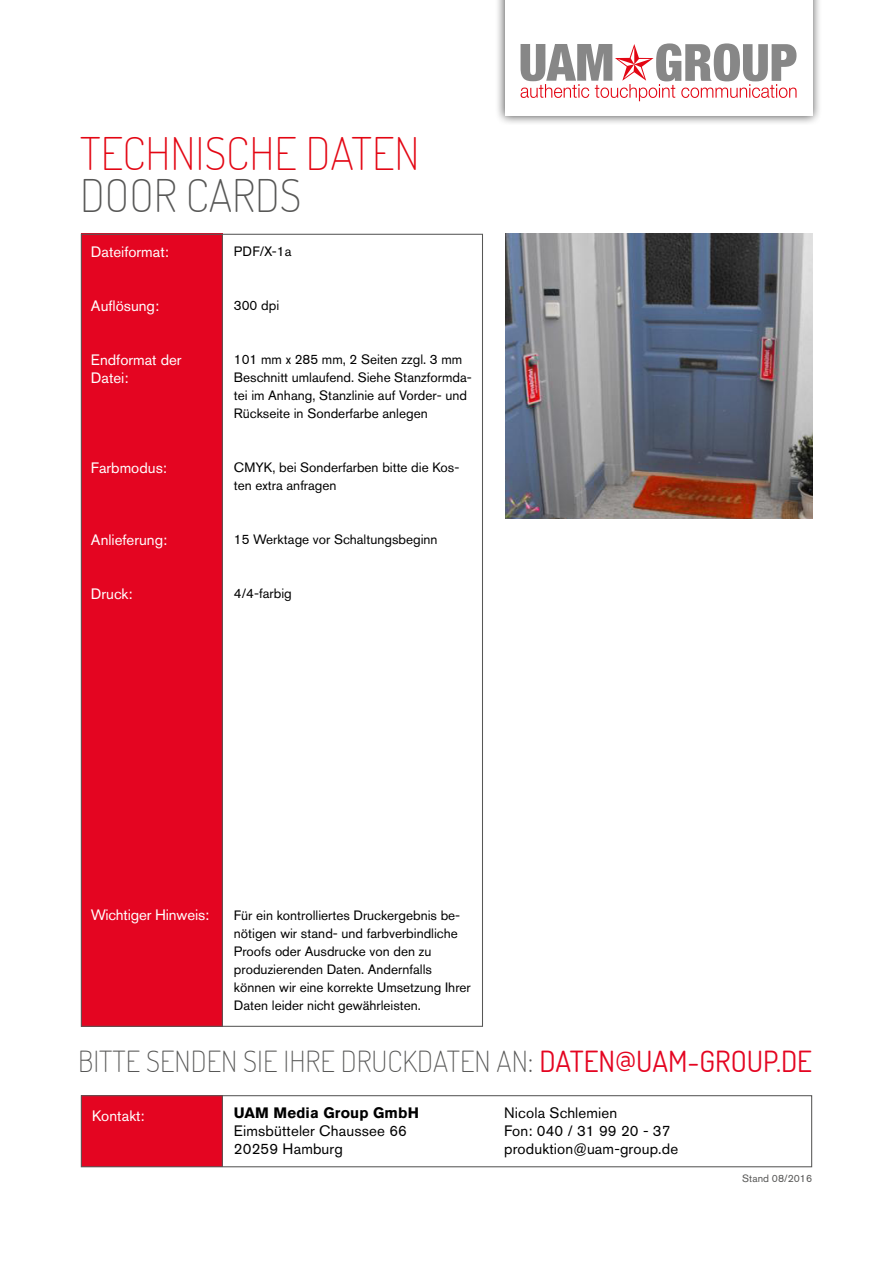
<style>
.page{position:relative;width:893px;height:1263px;background:#fff}
.page>*{position:absolute;margin:0;border:0;box-sizing:border-box;transform-origin:0 0}
.t1{font:200 45px "Dosis";color:#e30613}
.t2{font:200 45px "Dosis";color:#575756}
.t3{font:200 29.1px "Dosis";color:#575756}
.t4{font:15px/18px "Akzidenz Grotesk BQ";color:#fff}
.t5{font:15px/18px "Akzidenz Grotesk BQ";letter-spacing:.01em;color:#000}
.t6{font:700 15px "Akzidenz Grotesk BQ";letter-spacing:.01em;color:#000}
.t7{font:13.5px/18px "Akzidenz Grotesk BQ";color:#000}
.t8{font:10.5px "Akzidenz Grotesk BQ";color:#575756}
.s1{font-weight:400;color:#e40521}
</style>
<div class="page">
<div style="left:81px;top:1095px;width:141px;height:72px;background:#e40521"></div>
<div style="left:81px;top:234px;width:141px;height:793px;background:#e40521"></div>
<div style="left:81px;top:1095px;width:731px;height:72px;border:1px solid #575756"></div>
<hr style="left:222px;top:234px;width:1px;height:792px;background:#575756">
<hr style="left:222px;top:1096px;width:1px;height:71px;background:#575756">
<img style="left:505px;top:234px;width:307px;height:285px">
<div style="left:495px;top:0;width:327px;height:125px;background:#000;opacity:.7"></div>
<div style="left:505px;top:0;width:307px;height:116px;background:#fff"></div>
<svg style="left:521px;top:43px;width:275px;height:58px"></svg>
<h1 class="t1" style="left:80px;top:123px;width:341px">TECHNISCHE DATEN</h1>
<h1 class="t2" style="left:80px;top:165px;width:223px">DOOR CARDS</h1>
<p class="t4" style="left:91px;top:242px;width:79px">Dateiformat:</p>
<p class="t7" style="left:234px;top:242px;width:59px">PDF/X-1a</p>
<p class="t4" style="left:91px;top:296px;width:70px">Auflösung:</p>
<p class="t4" style="left:91px;top:350px;width:92px">Endformat der<br>Datei:</p>
<p class="t4" style="left:91px;top:458px;width:77px">Farbmodus:</p>
<p class="t4" style="left:91px;top:530px;width:78px">Anlieferung:</p>
<p class="t4" style="left:91px;top:584px;width:43px">Druck:</p>
<p class="t7" style="left:234px;top:296px;width:47px">300 dpi</p>
<p class="t7" style="left:234px;top:350px;width:239px">101 mm x 285 mm, 2 Seiten zzgl. 3 mm Beschnitt umlaufend. Siehe Stanzformda&shy;tei im Anhang, Stanzlinie auf Vorder- und Rückseite in Sonderfarbe anlegen</p>
<p class="t7" style="left:234px;top:458px;width:227px">CMYK, bei Sonderfarben bitte die Kos&shy;ten extra anfragen</p>
<p class="t7" style="left:234px;top:530px;width:205px">15 Werktage vor Schaltungsbeginn</p>
<p class="t7" style="left:234px;top:584px;width:59px">4/4-farbig</p>
<p class="t4" style="left:91px;top:905px;width:120px">Wichtiger Hinweis:</p>
<p class="t7" style="left:234px;top:906px;width:238px">Für ein kontrolliertes Druckergebnis be&shy;nötigen wir stand- und farbverbindliche Proofs oder Ausdrucke von den zu produzierenden Daten. Andernfalls können wir eine korrekte Umsetzung Ihrer Daten leider nicht gewährleisten.</p>
<h2 class="t3" style="left:78px;top:1042px;width:735px">BITTE SENDEN SIE IHRE DRUCKDATEN AN: <span class="s1">DATEN</span><sup>@</sup><span class="s1">UAM-GROUP.DE</span></h2>
<p class="t4" style="left:92px;top:1107px;width:54px">Kontakt:</p>
<p class="t6" style="left:234px;top:1104px;width:187px">UAM Media Group GmbH</p>
<p class="t5" style="left:234px;top:1122px;width:175px">Eimsbütteler Chaussee 66<br>20259 Hamburg</p>
<p class="t5" style="left:504px;top:1104px;width:176px">Nicola Schlemien<br>Fon: 040 / 31 99 20 - 37 produktion@uam-group.de</p>
<p class="t8" style="left:742px;top:1172px;width:71px">Stand 08/2016</p>
</div>
